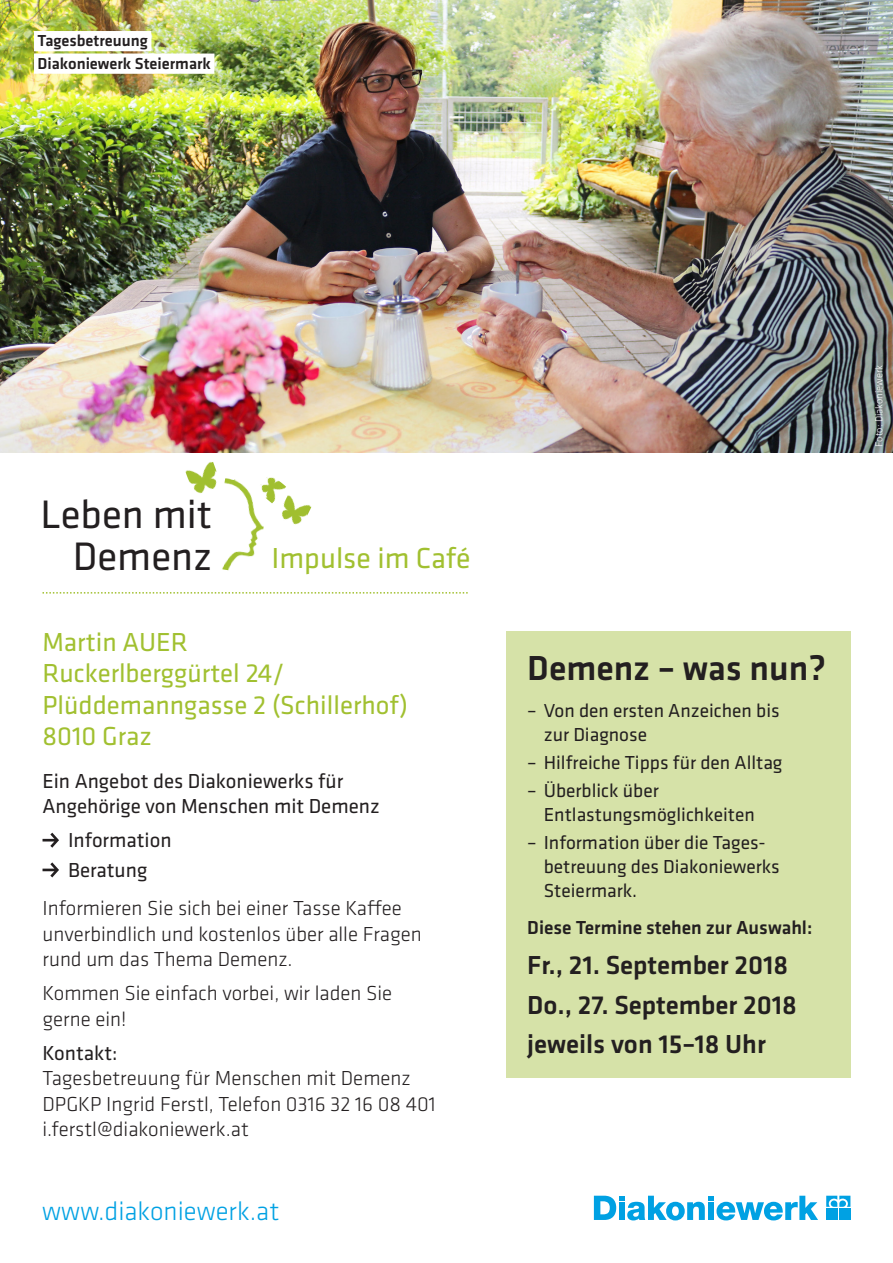
<style>
.page{position:relative;width:893px;height:1263px;background:#fff}
.page>*{position:absolute;margin:0;border:0;box-sizing:border-box;transform-origin:0 0}
.t1{font:41.25px "Klavika Basic";color:#231f20}
.t2{font:500 36px "Klavika Basic";color:#231f20}
.t3{font:30px "Klavika Basic";color:#a1c030}
.t4{font:27px/31.5px "Klavika Basic";color:#a1c030}
.t5{font:500 27px "Klavika Basic";color:#231f20}
.Copy_Linie_2{font:300 27px "Klavika Basic";color:#00a1e3}
.t6{font:300 21px/25.5px "Klavika Basic";color:#231f20}
.t7{font:21px "Klavika Basic";color:#231f20}
.t8{font:19.5px/24px "Klavika Basic";color:#231f20}
.t9{font:500 19.5px "Klavika Basic";color:#231f20}
.Header_hinterlegt_gr{font:500 16.5px "Klavika Basic";color:#231f20}
.Copy_Linie_2-2{font:300 10.5px "Klavika Basic";color:#fff}
</style>
<div class="page">
<img style="left:0;top:0;width:893px;height:453px">
<div style="left:34px;top:31px;width:117px;height:20px;background:#fff"></div>
<div style="left:34px;top:54px;width:180px;height:20px;background:#fff"></div>
<svg style="left:594px;top:1196px;width:224px;height:24px"></svg>
<svg style="left:826px;top:1196px;width:24px;height:11px"></svg>
<div style="left:826px;top:1209px;width:11px;height:11px;background:#00a1e3"></div>
<div style="left:839px;top:1209px;width:11px;height:11px;background:#00a1e3"></div>
<svg style="left:43px;top:833px;width:16px;height:15px"></svg>
<svg style="left:43px;top:862px;width:16px;height:15px"></svg>
<svg style="left:43px;top:592px;width:425px;height:2px"></svg>
<div style="left:506px;top:632px;width:344px;height:446px;background:#d6e2a8"></div>
<img style="left:282px;top:495px;width:30px;height:30px">
<img style="left:185px;top:461px;width:32px;height:33px">
<img style="left:211px;top:478px;width:53px;height:93px">
<img style="left:256px;top:477px;width:30px;height:27px">
<p class="Header_hinterlegt_gr" style="left:37px;top:30px;width:112px">Tagesbetreuung</p>
<p class="Header_hinterlegt_gr" style="left:37px;top:52px;width:175px">Diakoniewerk Steiermark</p>
<p class="t1" style="left:40px;top:488px;width:173px">Leben mit</p>
<p class="t1" style="left:73px;top:529px;width:141px">Demenz</p>
<p class="t3" style="left:272px;top:538px;width:201px">Impulse im Café</p>
<p class="t4" style="left:43px;top:625px;width:367px">Martin AUER<br>Ruckerlberggürtel 24/<br>Plüddemanngasse 2 (Schillerhof)<br>8010 Graz</p>
<p class="t7" style="left:43px;top:767px;width:302px">Ein Angebot des Diakoniewerks für</p>
<p class="t7" style="left:43px;top:792px;width:339px">Angehörige von Menschen mit Demenz</p>
<p class="t7" style="left:68px;top:826px;width:105px">Information</p>
<p class="t7" style="left:68px;top:856px;width:81px">Beratung</p>
<p class="t6" style="left:43px;top:895px;width:381px">Informieren Sie sich bei einer Tasse Kaffee unverbindlich und kostenlos über alle Fragen rund um das Thema Demenz.</p>
<p class="t6" style="left:43px;top:980px;width:351px">Kommen Sie einfach vorbei, wir laden Sie gerne ein!</p>
<p class="t7" style="left:43px;top:1039px;width:76px">Kontakt:</p>
<p class="t6" style="left:43px;top:1065px;width:370px">Tagesbetreuung für Menschen mit Demenz</p>
<p class="t6" style="left:43px;top:1091px;width:395px">DPGKP Ingrid Ferstl, Telefon 0316 32 16 08 401 i.ferstl@diakoniewerk.at</p>
<p class="Copy_Linie_2" style="left:42px;top:1195px;width:239px">www.diakoniewerk.at</p>
<p class="Copy_Linie_2-2" style="left:873px;top:447px;width:83px;rotate:-90deg">Foto: Diakoniewerk</p>
<p class="t2" style="left:527px;top:644px;width:300px">Demenz – was nun?</p>
<p class="t8" style="left:544px;top:697px;width:237px;text-indent:-16px">– Von den ersten Anzeichen bis zur Diagnose</p>
<p class="t8" style="left:527px;top:750px;width:257px">– Hilfreiche Tipps für den Alltag</p>
<p class="t8" style="left:544px;top:778px;width:212px;text-indent:-16px">– Überblick über<br>Entlastungsmöglichkeiten</p>
<p class="t8" style="left:544px;top:830px;width:238px;text-indent:-16px">– Information über die Tages&shy;betreuung des Diakoniewerks<br>Steiermark.</p>
<p class="t9" style="left:527px;top:914px;width:287px">Diese Termine stehen zur Auswahl:</p>
<p class="t5" style="left:527px;top:947px;width:262px">Fr., 21. September 2018</p>
<p class="t5" style="left:527px;top:986px;width:271px">Do., 27. September 2018</p>
<p class="t5" style="left:527px;top:1026px;width:240px">jeweils von 15–18 Uhr</p>
</div>
